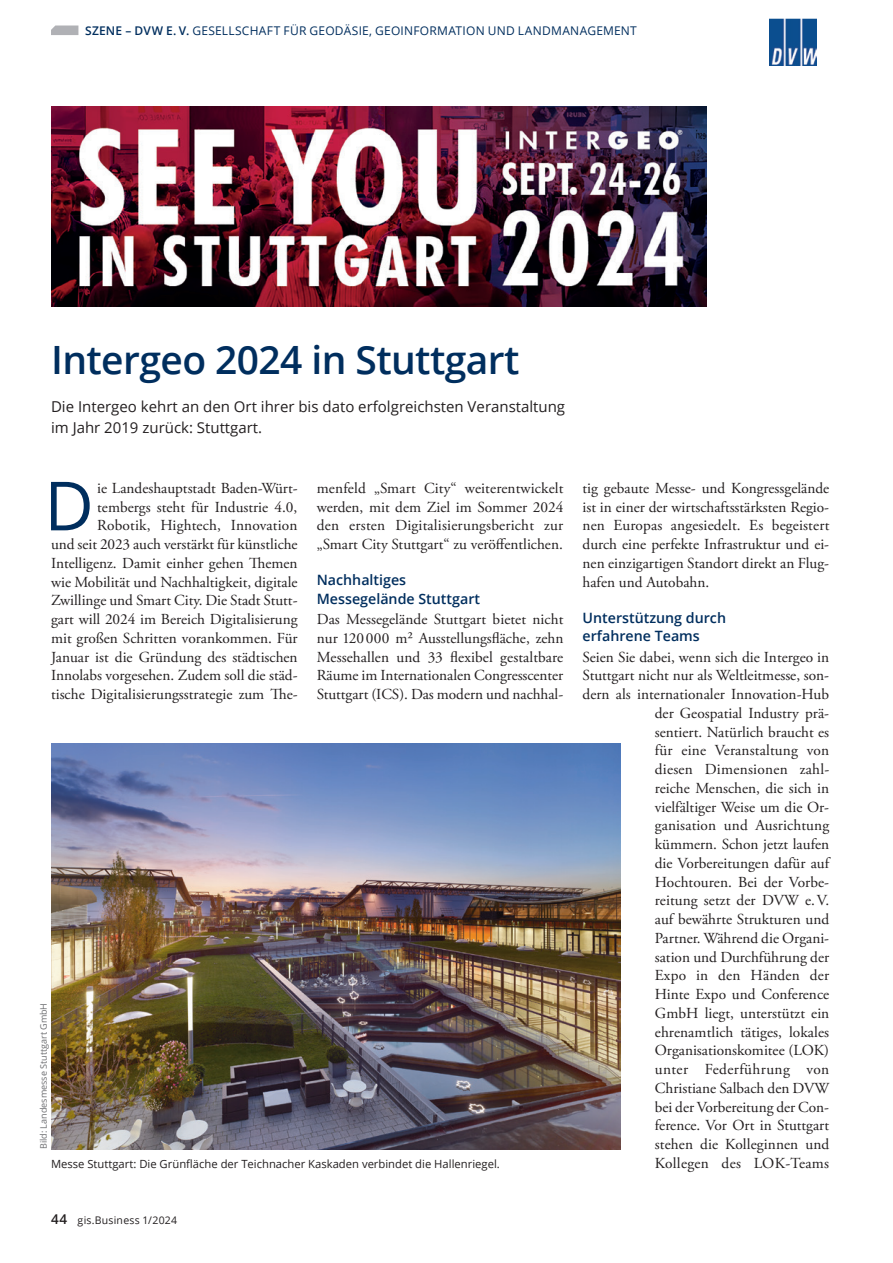
<style>
.page{position:relative;width:893px;height:1263px;background:#fff}
.page>*{position:absolute;margin:0;border:0;box-sizing:border-box;transform-origin:0 0}
.t1{font:67.8px "Open Sans";color:#002e5e}
.t2{font:600 39px "Open Sans";letter-spacing:-.015em;color:#002e5e}
.t3{font:15.3px/18.8px "Adobe Garamond Pro";color:#231f20;text-align:justify}
.t4{font:15px/21px "Open Sans";color:#231f20}
.t5{font:600 14.25px/18.8px "Open Sans";color:#002e5e}
.t6{font:12px "Open Sans";letter-spacing:.02em;color:#002e5e}
.t7{font:11.25px "Open Sans";color:#231f20}
.t8{font:10.5px "Open Sans";letter-spacing:.02em;color:#231f20}
.t9{font:9px "Open Sans";color:#6c6d70}
.s1{font-weight:600}
.s2{font-weight:600;font-size:13.5px}
</style>
<div class="page">
<svg style="left:51px;top:26px;width:27px;height:9px"></svg>
<svg style="left:769px;top:18px;width:48px;height:48px;background:#4070a4"></svg>
<img style="left:51px;top:106px;width:656px;height:200px">
<img style="left:51px;top:744px;width:570px;height:405px">
<p class="t6" style="left:85px;top:22px;width:553px"><span class="s1">SZENE – DVW E. V.</span> GESELLSCHAFT FÜR GEODÄSIE, GEOINFORMATION UND LANDMANAGEMENT</p>
<h2 class="t2" style="left:51px;top:333px;width:470px">Intergeo 2024 in Stuttgart</h2>
<p class="t4" style="left:51px;top:396px;width:516px">Die Intergeo kehrt an den Ort ihrer bis dato erfolgreichsten Veranstaltung im Jahr 2019 zurück: Stuttgart.</p>
<p class="t3" style="left:51px;top:479px;width:248px;text-align:right">ie Landeshauptstadt Baden-Würt&shy;tembergs steht für Industrie 4.0, Robotik, Hightech, Innovation<br>und seit 2023 auch verstärkt für künstliche Intelligenz. Damit einher gehen Themen wie Mobilität und Nachhaltigkeit, digitale Zwillinge und Smart City. Die Stadt Stutt&shy;gart will 2024 im Bereich Digitalisierung mit großen Schritten vorankommen. Für Januar ist die Gründung des städtischen Innolabs vorgesehen. Zudem soll die städ&shy;tische Digitalisierungsstrategie zum The-</p>
<p class="t3" style="left:317px;top:479px;width:248px">menfeld „Smart City“ weiterentwickelt werden, mit dem Ziel im Sommer 2024 den ersten Digitalisierungsbericht zur „Smart City Stuttgart“ zu veröffentlichen.</p>
<h1 class="t1" style="left:44px;top:459px;width:51px">D</h1>
<p class="t5" style="left:317px;top:570px;width:165px">Nachhaltiges<br>Messegelände Stuttgart</p>
<p class="t3" style="left:317px;top:610px;width:248px">Das Messegelände Stuttgart bietet nicht nur 120000 m² Ausstellungsfläche, zehn Messehallen und 33 flexibel gestaltbare Räume im Internationalen Congresscenter Stuttgart (ICS). Das modern und nachhal-</p>
<p class="t9" style="left:37px;top:1149px;width:148px;rotate:-90deg">Bild: Landesmesse Stuttgart GmbH</p>
<p class="t7" style="left:51px;top:1156px;width:450px">Messe Stuttgart: Die Grünfläche der Teichnacher Kaskaden verbindet die Hallenriegel.</p>
<p class="t8" style="left:51px;top:1213px;width:128px"><span class="s2">44</span> gis.Business 1/2024</p>
<p class="t3" style="left:583px;top:479px;width:248px">tig gebaute Messe- und Kongressgelände ist in einer der wirtschaftsstärksten Regio&shy;nen Europas angesiedelt. Es begeistert durch eine perfekte Infrastruktur und ei&shy;nen einzigartigen Standort direkt an Flug&shy;hafen und Autobahn.</p>
<p class="t5" style="left:583px;top:608px;width:145px">Unterstützung durch erfahrene Teams</p>
<p class="t3" style="left:583px;top:648px;width:248px;text-align:right">Seien Sie dabei, wenn sich die Intergeo in<br>Stuttgart nicht nur als Weltleitmesse, son&shy;dern als internationaler Innovation-Hub der Geospatial Industry prä-<br>sentiert. Natürlich braucht es<br>für eine Veranstaltung von<br>diesen Dimensionen zahl-<br>reiche Menschen, die sich in<br>vielfältiger Weise um die Or-<br>ganisation und Ausrichtung<br>kümmern. Schon jetzt laufen<br>die Vorbereitungen dafür auf<br>Hochtouren. Bei der Vorbe-<br>reitung setzt der DVW e.V.<br>auf bewährte Strukturen und<br>Partner. Während die Organi-<br>sation und Durchführung der<br>Expo in den Händen der<br>Hinte Expo und Conference<br>GmbH liegt, unterstützt ein ehrenamtlich tätiges, lokales<br>Organisationskomitee (LOK)<br>unter Federführung von<br>Christiane Salbach den DVW<br>bei der Vorbereitung der Con-<br>ference. Vor Ort in Stuttgart<br>stehen die Kolleginnen und<br>Kollegen des LOK-Teams</p>
</div>
